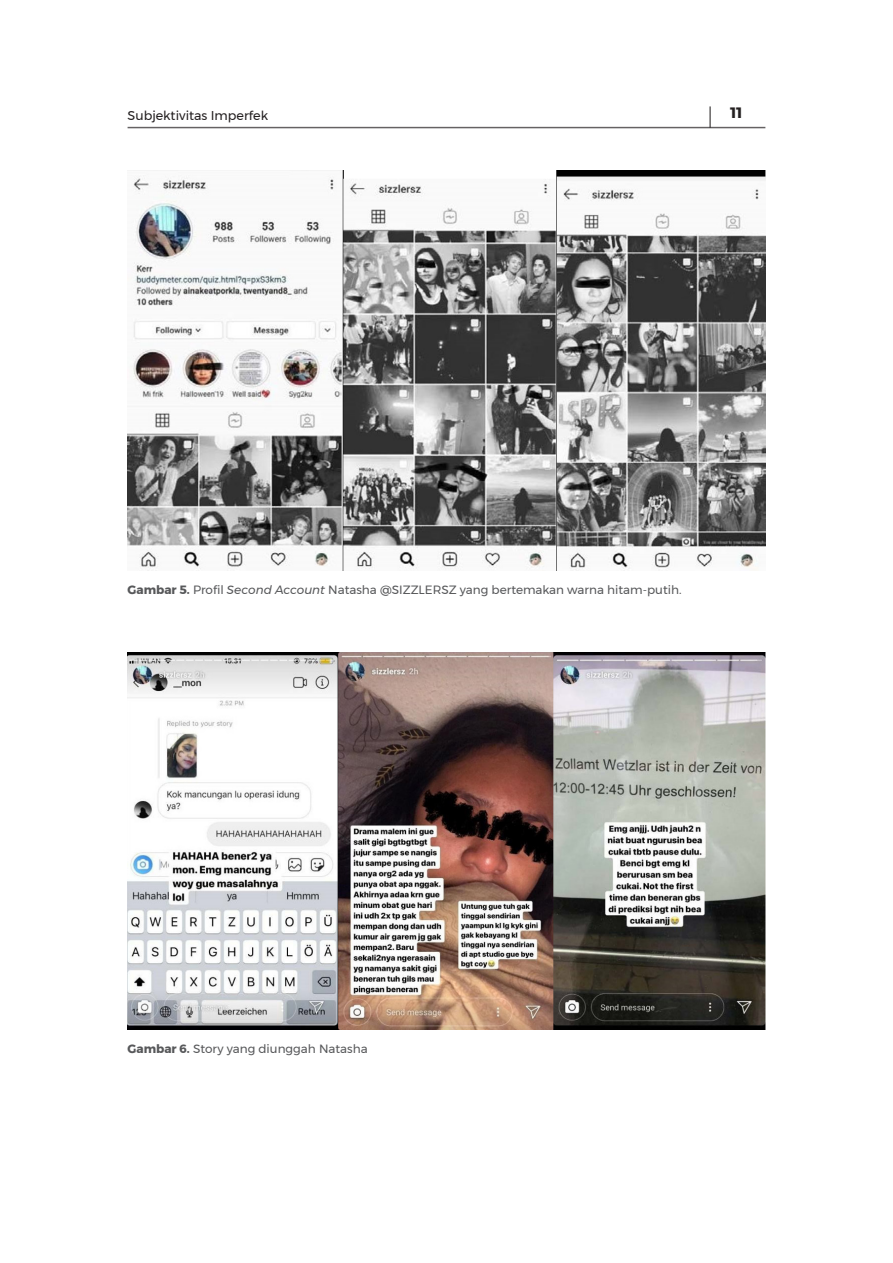
<style>
.page{position:relative;width:893px;height:1263px;background:#fff}
.page>*{position:absolute;margin:0;border:0;box-sizing:border-box;transform-origin:0 0}
.t1{font:700 15px "Montserrat";color:#231f20}
.t2{font:12.75px "Montserrat";color:#231f20}
.tabel___gambar{font:12px "Montserrat";color:#57585a}
.s1{font-weight:700}
.s2{font-style:italic}
</style>
<div class="page">
<hr style="left:128px;top:127px;width:637px;height:1px;background:#231f20">
<hr style="left:709px;top:106px;width:2px;height:22px;background:#231f20">
<img style="left:128px;top:170px;width:637px;height:401px">
<img style="left:128px;top:653px;width:637px;height:377px">
<p class="t2" style="left:128px;top:105px;width:142px">Subjektivitas Imperfek</p>
<p class="t1" style="left:731px;top:101px;width:14px">11</p>
<p class="tabel___gambar" style="left:128px;top:580px;width:555px"><span class="s1">Gambar 5.</span> Profil <span class="s2">Second Account</span> Natasha @SIZZLERSZ yang bertemakan warna hitam-putih.</p>
<p class="tabel___gambar" style="left:128px;top:1039px;width:242px"><span class="s1">Gambar 6.</span> Story yang diunggah Natasha</p>
</div>
